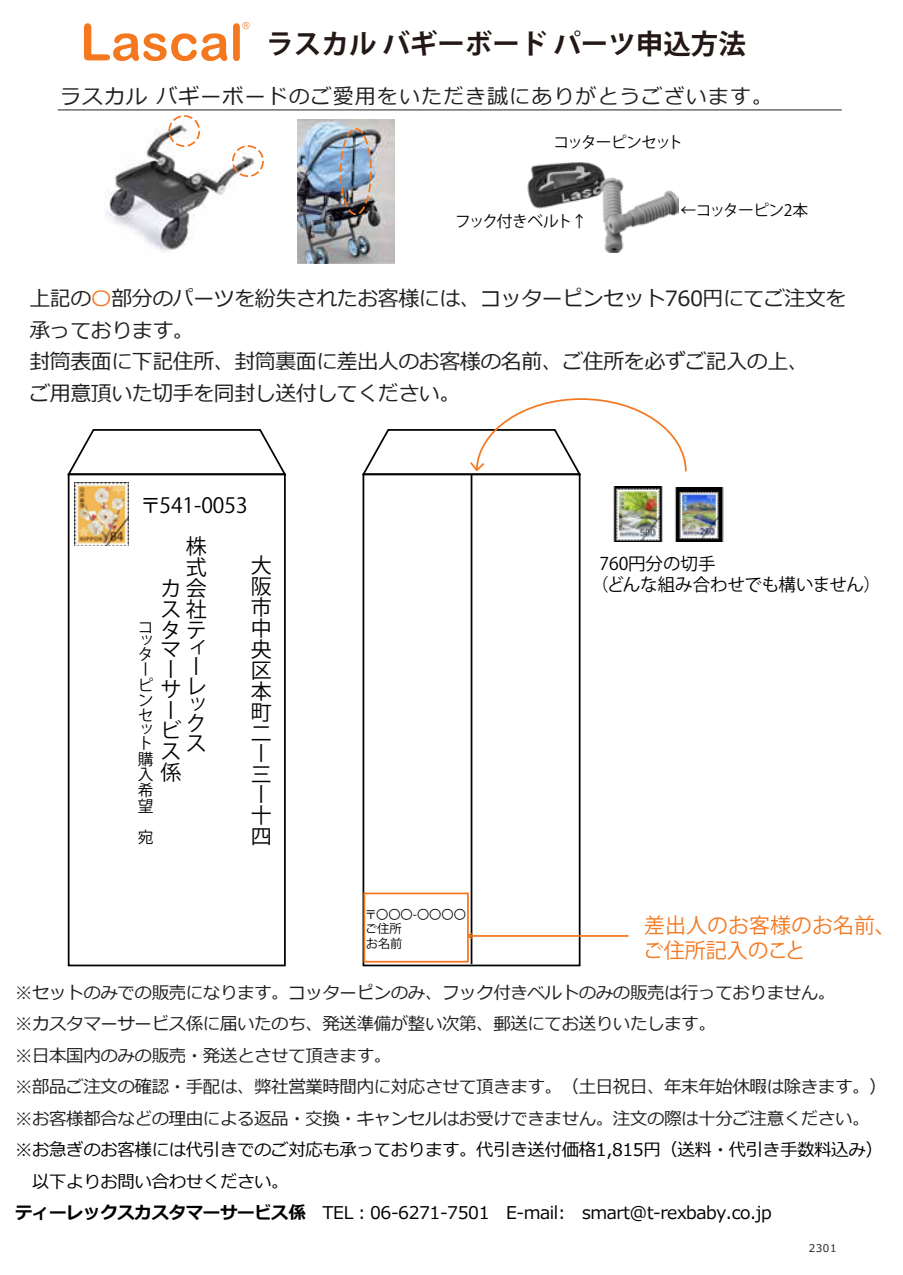
<style>
.page{position:relative;width:903px;height:1275px;background:#fff}
.page>*{position:absolute;margin:0;border:0;box-sizing:border-box;transform-origin:0 0}
.t1{font:700 27.47px "Koz Go Pro";color:#231815}
.t2{font:21px/31.5px "Meiryo";letter-spacing:-.025em;color:#221e1f}
.t3{font:21px/20.8px "Koz Go Pr 6 N";color:#000}
.t4{font:21px "Meiryo";letter-spacing:.05em;color:#221e1f}
.t5{font:21px/25.2px "Koz Go Pr 6 N";color:#f47820}
.t6{font:17.5px/31.5px "Meiryo";letter-spacing:-.025em;color:#221e1f}
.t7{font:17.5px/31.5px "Meiryo";letter-spacing:-.025em;color:#000}
.t8{font:17.5px/21px "Koz Go Pr 6 N";letter-spacing:-.01em;color:#000}
.t9{font:15.75px/14.5px "Koz Go Pr 6 N";letter-spacing:-.06em;color:#000}
.t10{font:15.75px "Koz Go Pr 6 N";letter-spacing:-.08em;color:#000}
.t11{font:12.25px/14.7px "Koz Go Pr 6 N";color:#000}
.t12{font:10.5px "Meiryo";color:#221e1f}
.s1{color:#f47820}
.s2{font-weight:700}
</style>
<div class="page">
<hr style="left:58px;top:109px;width:784px;height:1px;background:#221e1f">
<svg style="left:84px;top:23px;width:143px;height:38px"></svg>
<svg style="left:233px;top:22px;width:17px;height:39px"></svg>
<img style="left:527px;top:162px;width:152px;height:90px">
<div style="left:68px;top:473px;width:218px;height:493px;border:2px solid #000"></div>
<svg style="left:67px;top:429px;width:220px;height:48px"></svg>
<div style="left:362px;top:473px;width:218px;height:493px;border:2px solid #000"></div>
<hr style="left:471px;top:474px;width:1px;height:490px;background:#000">
<img style="left:613px;top:486px;width:50px;height:56px">
<img style="left:675px;top:487px;width:49px;height:54px">
<img style="left:75px;top:482px;width:53px;height:64px">
<img style="left:298px;top:119px;width:96px;height:144px">
<img style="left:104px;top:119px;width:160px;height:133px">
<div style="left:168px;top:115px;width:32px;height:32px;border:2px dashed #f47820;border-radius:50%"></div>
<div style="left:232px;top:145px;width:32px;height:32px;border:2px dashed #f47820;border-radius:50%"></div>
<div style="left:340px;top:128px;width:32px;height:87px;border:2px dashed #f47820;border-radius:50%"></div>
<svg style="left:362px;top:398px;width:325px;height:79px"></svg>
<div style="left:363px;top:892px;width:106px;height:71px;border:2px solid #f47820"></div>
<hr style="left:469px;top:935px;width:159px;height:2px;background:#f47820">
<svg style="left:467px;top:933px;width:6px;height:6px"></svg>
<h1 class="t1" style="left:266px;top:26px;width:481px">ラスカル バギーボード パーツ申込方法</h1>
<p class="t4" style="left:60px;top:82px;width:714px">ラスカル バギーボードのご愛用をいただき誠にありがとうございます。</p>
<p class="t9" style="left:553px;top:135px;width:131px">コッターピンセット</p>
<p class="t10" style="left:455px;top:212px;width:133px">フック付きベルト↑</p>
<p class="t9" style="left:680px;top:204px;width:129px">←コッターピン2本</p>
<p class="t2" style="left:29px;top:284px;width:818px">上記の<span class="s1">〇</span>部分のパーツを紛失されたお客様には、コッターピンセット760円にてご注文を承っております。<br>封筒表面に下記住所、封筒裏面に差出人のお客様の名前、ご住所を必ずご記入の上、<br>ご用意頂いた切手を同封し送付してください。</p>
<p class="t3" style="left:140px;top:495px;width:109px">〒541-0053</p>
<p class="t3" style="left:160px;top:536px;width:47px">　株　式カ会ス社タテマ<br>ー<br>サ<br>ー<br>ビ<br>ス<br>係</p>
<p class="t9" style="left:138px;top:620px;width:17px">コッターピンセット</p>
<p class="t9" style="left:138px;top:751px;width:17px;line-height:15.8px;text-align:justify">購入希望</p>
<p class="t9" style="left:138px;top:831px;width:17px">宛</p>
<p class="t3" style="left:186px;top:639px;width:21px;line-height:18.2px">ィー</p>
<p class="t3" style="left:186px;top:677px;width:21px;line-height:18.9px;text-align:justify">レックス</p>
<p class="t3" style="left:251px;top:555px;width:22px">大阪市中央区本町二ー三ー十四</p>
<p class="t11" style="left:365px;top:907px;width:103px">〒〇〇〇-〇〇〇〇ご住所<br>お名前</p>
<p class="t8" style="left:591px;top:554px;width:291px;text-indent:8px">760円分の切手<br>（どんな組み合わせでも構いません）</p>
<p class="t5" style="left:643px;top:913px;width:254px">差出人のお客様のお名前、ご住所記入のこと</p>
<p class="t6" style="left:15px;top:977px;width:873px">※セットのみでの販売になります。コッターピンのみ、フック付きベルトのみの販売は行っておりません。<br>※カスタマーサービス係に届いたのち、発送準備が整い次第、郵送にてお送りいたします。<br>※日本国内のみの販売・発送とさせて頂きます。<br>※部品ご注文の確認・手配は、弊社営業時間内に対応させて頂きます。（土日祝日、年末年始休暇は除きます。）※お客様都合などの理由による返品・交換・キャンセルはお受けできません。注文の際は十分ご注意ください。</p>
<p class="t7" style="left:15px;top:1135px;width:869px">※お急ぎのお客様には代引きでのご対応も承っております。代引き送付価格1,815円（送料・代引き手数料込み）　以下よりお問い合わせください。<br><span class="s2">ティーレックスカスタマーサービス係　</span>TEL︓06-6271-7501　E-mail:　smart@t-rexbaby.co.jp</p>
<p class="t12" style="left:809px;top:1240px;width:29px">2301</p>
</div>
